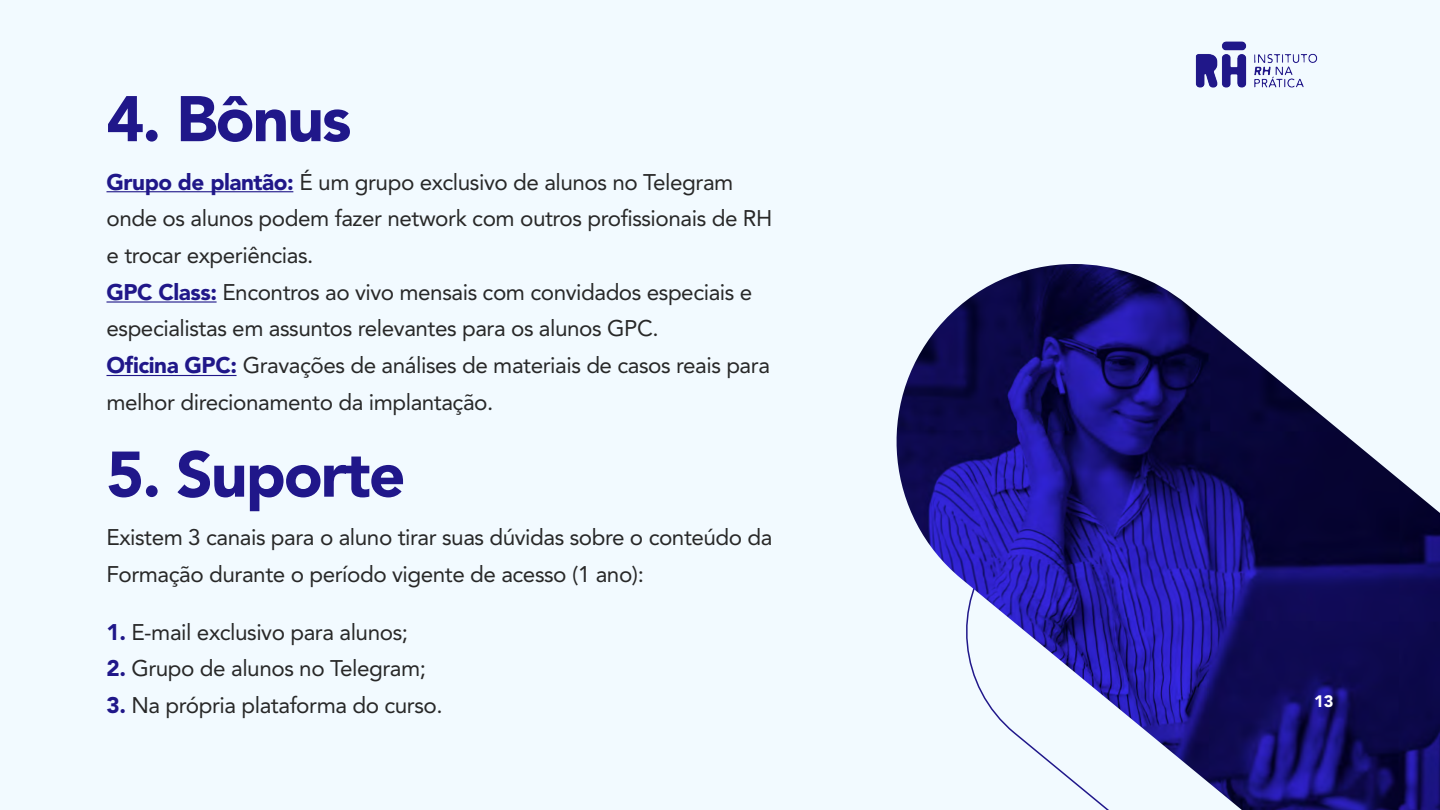
<style>
.page{position:relative;width:1440px;height:810px;background:#f2faff}
.page>*{position:absolute;margin:0;border:0;box-sizing:border-box;transform-origin:0 0}
.t1{font:900 63.75px "Avenir LT Std";letter-spacing:-.03em;color:#20178a}
.t2{font:22.5px/36.8px "Avenir LT Std";letter-spacing:-.02em;color:#282828}
.t3{font:900 16.5px "Avenir LT Std";color:#fff}
.s1{font-weight:900;color:#201789}
</style>
<div class="page">
<hr style="left:106px;top:191px;width:187px;height:1px;background:#201789">
<hr style="left:106px;top:301px;width:111px;height:2px;background:#201789">
<hr style="left:106px;top:375px;width:131px;height:1px;background:#201789">
<img style="left:1195px;top:41px;width:123px;height:47px">
<img style="left:896px;top:264px;width:544px;height:546px">
<h1 class="t1" style="left:106px;top:80px;width:246px">4. Bônus</h1>
<p class="t2" style="left:106px;top:164px;width:667px"><span class="s1">Grupo de plantão:</span> É um grupo exclusivo de alunos no Telegram onde os alunos podem fazer network com outros profissionais de RH e trocar experiências.<br><span class="s1">GPC Class:</span> Encontros ao vivo mensais com convidados especiais e especialistas em assuntos relevantes para os alunos GPC.<br><span class="s1">Oficina GPC:</span> Gravações de análises de materiais de casos reais para melhor direcionamento da implantação.</p>
<h1 class="t1" style="left:106px;top:436px;width:300px">5. Suporte</h1>
<p class="t2" style="left:106px;top:519px;width:668px">Existem 3 canais para o aluno tirar suas dúvidas sobre o conteúdo da<br>Formação durante o período vigente de acesso (1 ano):</p>
<p class="t2" style="left:106px;top:614px;width:303px"><span class="s1">1.</span> E-mail exclusivo para alunos;</p>
<p class="t2" style="left:106px;top:650px;width:321px"><span class="s1">2.</span> Grupo de alunos no Telegram;</p>
<p class="t2" style="left:106px;top:687px;width:338px"><span class="s1">3.</span> Na própria plataforma do curso.</p>
<p class="t3" style="left:1314px;top:691px;width:21px">13</p>
</div>
